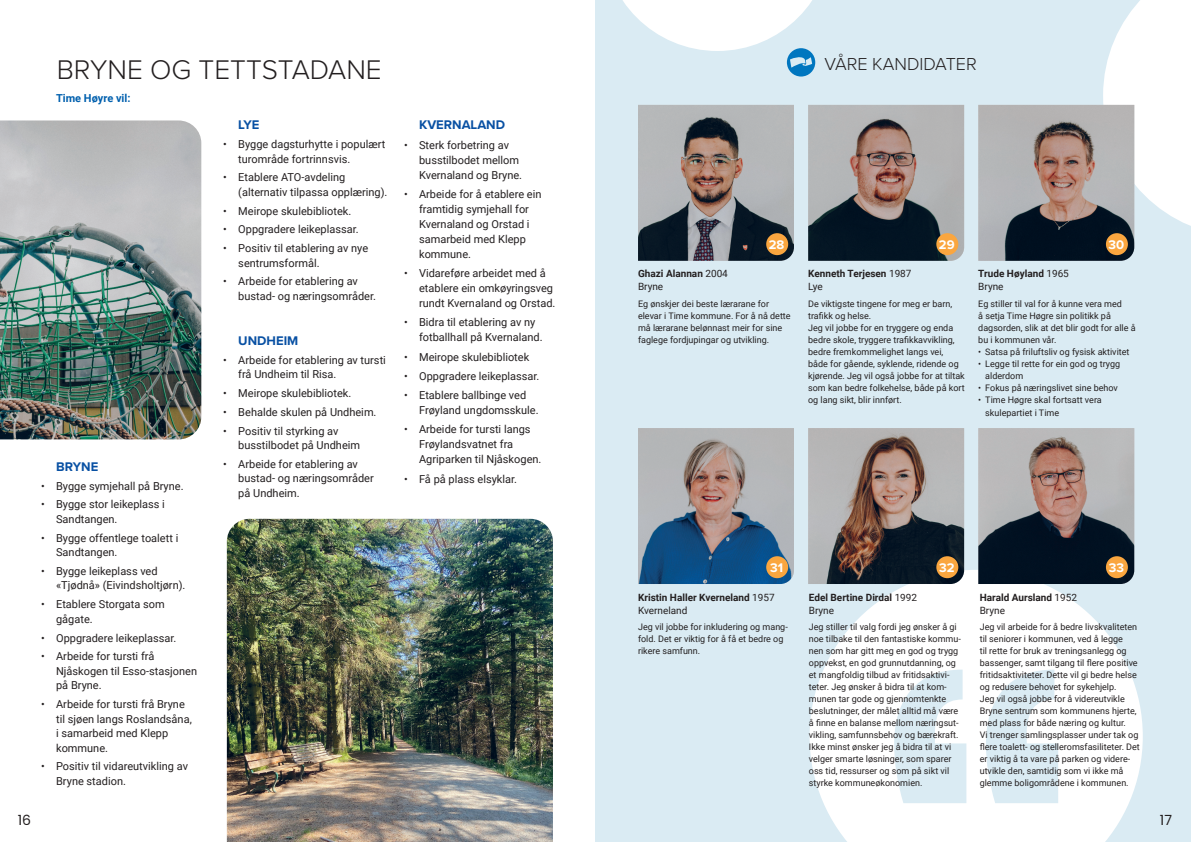
<style>
.page{position:relative;width:1191px;height:842px;background:#fff}
.page>*{position:absolute;margin:0;border:0;box-sizing:border-box;transform-origin:0 0}
.t1{font:300 28px "Proxima Nova";color:#231f20}
.t2{font:300 18px "Proxima Nova";color:#231f20}
.t3{font:14px "Poppins";color:#231f20}
.t4{font:700 13px "Proxima Nova";color:#0850a3}
.t5{font:700 13px "Proxima Nova";color:#fff}
.t6{font:11px/14.5px "Roboto";color:#231f20}
.t7{font:700 11px "Roboto";color:#0160ae}
.t8{font:700 10px/13px "Roboto";color:#231f20}
.t9{font:9px/12px "Roboto";color:#231f20}
.s1{font-weight:400}
</style>
<div class="page">
<img style="left:0;top:120px;width:201px;height:319px">
<img style="left:227px;top:519px;width:326px;height:323px">
<div style="left:595px;top:0;width:596px;height:842px;background:#daebf3"></div>
<svg style="left:809px;top:570px;width:333px;height:272px;fill:#fff"></svg>
<svg style="left:894px;top:670px;width:164px;height:133px"></svg>
<svg style="left:623px;top:0;width:193px;height:77px"></svg>
<img style="left:638px;top:428px;width:156px;height:156px">
<img style="left:808px;top:428px;width:156px;height:156px">
<img style="left:978px;top:428px;width:156px;height:156px">
<img style="left:638px;top:105px;width:156px;height:156px">
<img style="left:808px;top:105px;width:156px;height:156px">
<div style="left:766px;top:233px;width:22px;height:22px;background:#faa63f;border-radius:50%"></div>
<div style="left:936px;top:233px;width:22px;height:22px;background:#faa63f;border-radius:50%"></div>
<div style="left:766px;top:556px;width:22px;height:22px;background:#faa63f;border-radius:50%"></div>
<div style="left:936px;top:556px;width:22px;height:22px;background:#faa63f;border-radius:50%"></div>
<div style="left:1106px;top:556px;width:21px;height:22px;background:#faa63f;border-radius:50%"></div>
<svg style="left:978px;top:0;width:213px;height:261px"></svg>
<h1 class="t1" style="left:57px;top:49px;width:326px">BRYNE OG TETTSTADANE</h1>
<p class="t7" style="left:56px;top:90px;width:76px">Time Høyre vil:</p>
<h3 class="t4" style="left:238px;top:115px;width:23px">LYE</h3>
<p class="t6" style="left:238px;top:137px;width:148px;text-indent:-15px">• Bygge dagsturhytte i populært turområde fortrinnsvis.</p>
<p class="t6" style="left:238px;top:170px;width:151px;text-indent:-15px">• Etablere ATO-avdeling (alternativ tilpassa opplæring).</p>
<p class="t6" style="left:223px;top:203px;width:130px">• Meirope skulebibliotek.</p>
<p class="t6" style="left:223px;top:222px;width:137px">• Oppgradere leikeplassar.</p>
<p class="t6" style="left:238px;top:241px;width:131px;text-indent:-15px">• Positiv til etablering av nye sentrumsformål.</p>
<p class="t6" style="left:238px;top:274px;width:139px;text-indent:-15px">• Arbeide for etablering av bustad- og næringsområder.</p>
<h3 class="t3" style="left:18px;top:812px;width:15px">16</h3>
<h3 class="t4" style="left:56px;top:457px;width:44px">BRYNE</h3>
<p class="t6" style="left:41px;top:478px;width:144px">• Bygge symjehall på Bryne.</p>
<p class="t6" style="left:56px;top:497px;width:110px;text-indent:-15px">• Bygge stor leikeplass i<br>Sandtangen.</p>
<p class="t6" style="left:56px;top:530px;width:124px;text-indent:-15px">• Bygge offentlege toalett i<br>Sandtangen.</p>
<p class="t6" style="left:56px;top:563px;width:131px;text-indent:-15px">• Bygge leikeplass ved «Tjødnå» (Eivindsholtjørn).</p>
<p class="t6" style="left:56px;top:597px;width:110px;text-indent:-15px">• Etablere Storgata som gågate.</p>
<p class="t6" style="left:41px;top:630px;width:137px">• Oppgradere leikeplassar.</p>
<p class="t6" style="left:56px;top:649px;width:142px;text-indent:-15px">• Arbeide for tursti frå<br>Njåskogen til Esso-stasjonen på Bryne.</p>
<p class="t6" style="left:56px;top:696px;width:137px;text-indent:-15px">• Arbeide for tursti frå Bryne til sjøen langs Roslandsåna, i samarbeid med Klepp kommune.</p>
<p class="t6" style="left:56px;top:759px;width:133px;text-indent:-15px">• Positiv til vidareutvikling av<br>Bryne stadion.</p>
<h3 class="t4" style="left:238px;top:331px;width:62px">UNDHEIM</h3>
<p class="t6" style="left:238px;top:352px;width:149px;text-indent:-15px">• Arbeide for etablering av tursti frå Undheim til Risa.</p>
<p class="t6" style="left:223px;top:385px;width:130px">• Meirope skulebibliotek.</p>
<p class="t6" style="left:223px;top:404px;width:155px">• Behalde skulen på Undheim.</p>
<p class="t6" style="left:238px;top:423px;width:123px;text-indent:-15px">• Positiv til styrking av busstilbodet på Undheim</p>
<p class="t6" style="left:238px;top:456px;width:137px;text-indent:-15px">• Arbeide for etablering av bustad- og næringsområder på Undheim.</p>
<h3 class="t4" style="left:419px;top:115px;width:87px">KVERNALAND</h3>
<p class="t6" style="left:419px;top:137px;width:105px;line-height:15px;text-indent:-15px">• Sterk forbetring av busstilbodet mellom<br>Kvernaland og Bryne.</p>
<p class="t6" style="left:419px;top:186px;width:124px;line-height:15px;text-indent:-15px">• Arbeide for å etablere ein framtidig symjehall for<br>Kvernaland og Orstad i samarbeid med Klepp kommune.</p>
<p class="t6" style="left:419px;top:265px;width:138px;line-height:15px;text-indent:-15px">• Vidareføre arbeidet med å etablere ein omkøyringsveg rundt Kvernaland og Orstad.</p>
<p class="t6" style="left:419px;top:315px;width:125px;line-height:15px;text-indent:-15px">• Bidra til etablering av ny fotballhall på Kvernaland.</p>
<p class="t6" style="left:404px;top:349px;width:127px">• Meirope skulebibliotek</p>
<p class="t6" style="left:404px;top:368px;width:137px">• Oppgradere leikeplassar.</p>
<p class="t6" style="left:419px;top:387px;width:121px;line-height:15px;text-indent:-15px">• Etablere ballbinge ved<br>Frøyland ungdomsskule.</p>
<p class="t6" style="left:419px;top:422px;width:124px;line-height:15px;text-indent:-15px">• Arbeide for tursti langs<br>Frøylandsvatnet fra<br>Agriparken til Njåskogen.</p>
<p class="t6" style="left:404px;top:471px;width:114px">• Få på plass elsyklar.</p>
<h2 class="t2" style="left:824px;top:50px;width:154px">VÅRE KANDIDATER</h2>
<h3 class="t5" style="left:769px;top:235px;width:17px">28</h3>
<h3 class="t5" style="left:939px;top:235px;width:17px">29</h3>
<h3 class="t5" style="left:1108px;top:235px;width:17px">30</h3>
<p class="t8" style="left:638px;top:267px;width:91px">Ghazi Alannan <span class="s1">2004<br>Bryne</span></p>
<p class="t9" style="left:638px;top:297px;width:154px">Eg ønskjer dei beste lærarane for elevar i Time kommune. For å nå dette må lærarane belønnast meir for sine faglege fordjupingar og utvikling.</p>
<p class="t8" style="left:808px;top:267px;width:105px">Kenneth Terjesen <span class="s1">1987<br>Lye</span></p>
<p class="t9" style="left:808px;top:297px;width:158px">De viktigste tingene for meg er barn, trafikk og helse.<br>Jeg vil jobbe for en tryggere og enda bedre skole, tryggere trafikkavvikling, bedre fremkommelighet langs vei, både for gående, syklende, ridende og kjørende. Jeg vil også jobbe for at tiltak som kan bedre folkehelse, både på kort og lang sikt, blir innført.</p>
<p class="t8" style="left:978px;top:267px;width:92px">Trude Høyland <span class="s1">1965<br>Bryne</span></p>
<p class="t9" style="left:978px;top:297px;width:159px">Eg stiller til val for å kunne vera med<br>å setja Time Høgre sin politikk på dagsorden, slik at det blir godt for alle å bu i kommunen vår.</p>
<p class="t9" style="left:978px;top:345px;width:153px">• Satsa på friluftsliv og fysisk aktivitet</p>
<p class="t9" style="left:985px;top:357px;width:136px;text-indent:-7px">• Legge til rette for ein god og trygg alderdom</p>
<p class="t9" style="left:978px;top:381px;width:141px">• Fokus på næringslivet sine behov</p>
<p class="t9" style="left:985px;top:393px;width:118px;line-height:13px;text-indent:-7px">• Time Høgre skal fortsatt vera skulepartiet i Time</p>
<h3 class="t5" style="left:770px;top:558px;width:14px">31</h3>
<h3 class="t5" style="left:939px;top:558px;width:17px">32</h3>
<h3 class="t5" style="left:1108px;top:558px;width:17px">33</h3>
<p class="t8" style="left:638px;top:590px;width:138px">Kristin Haller Kverneland <span class="s1">1957<br>Kverneland</span></p>
<p class="t9" style="left:638px;top:620px;width:151px">Jeg vil jobbe for inkludering og mang&shy;fold. Det er viktig for å få et bedre og rikere samfunn.</p>
<p class="t8" style="left:809px;top:590px;width:110px">Edel Bertine Dirdal <span class="s1">1992<br>Bryne</span></p>
<p class="t9" style="left:809px;top:620px;width:154px">Jeg stiller til valg fordi jeg ønsker å gi noe tilbake til den fantastiske kommu&shy;nen som har gitt meg en god og trygg oppvekst, en god grunnutdanning, og et mangfoldig tilbud av fritidsaktivi&shy;teter. Jeg ønsker å bidra til at kom&shy;munen tar gode og gjennomtenkte beslutninger, der målet alltid må være å finne en balanse mellom næringsut&shy;vikling, samfunnsbehov og bærekraft.<br>Ikke minst ønsker jeg å bidra til at vi velger smarte løsninger, som sparer oss tid, ressurser og som på sikt vil styrke kommuneøkonomien.</p>
<p class="t8" style="left:979px;top:590px;width:99px">Harald Aursland <span class="s1">1952<br>Bryne</span></p>
<p class="t9" style="left:979px;top:620px;width:162px">Jeg vil arbeide for å bedre livskvaliteten til seniorer i kommunen, ved å legge<br>til rette for bruk av treningsanlegg og bassenger, samt tilgang til flere positive fritidsaktiviteter. Dette vil gi bedre helse og redusere behovet for sykehjelp.<br>Jeg vil også jobbe for å videreutvikle Bryne sentrum som kommunens hjerte, med plass for både næring og kultur.<br>Vi trenger samlingsplasser under tak og flere toalett- og stelleromsfasiliteter. Det er viktig å ta vare på parken og videre&shy;utvikle den, samtidig som vi ikke må glemme boligområdene i kommunen.</p>
<h3 class="t3" style="left:1159px;top:812px;width:14px">17</h3>
</div>
